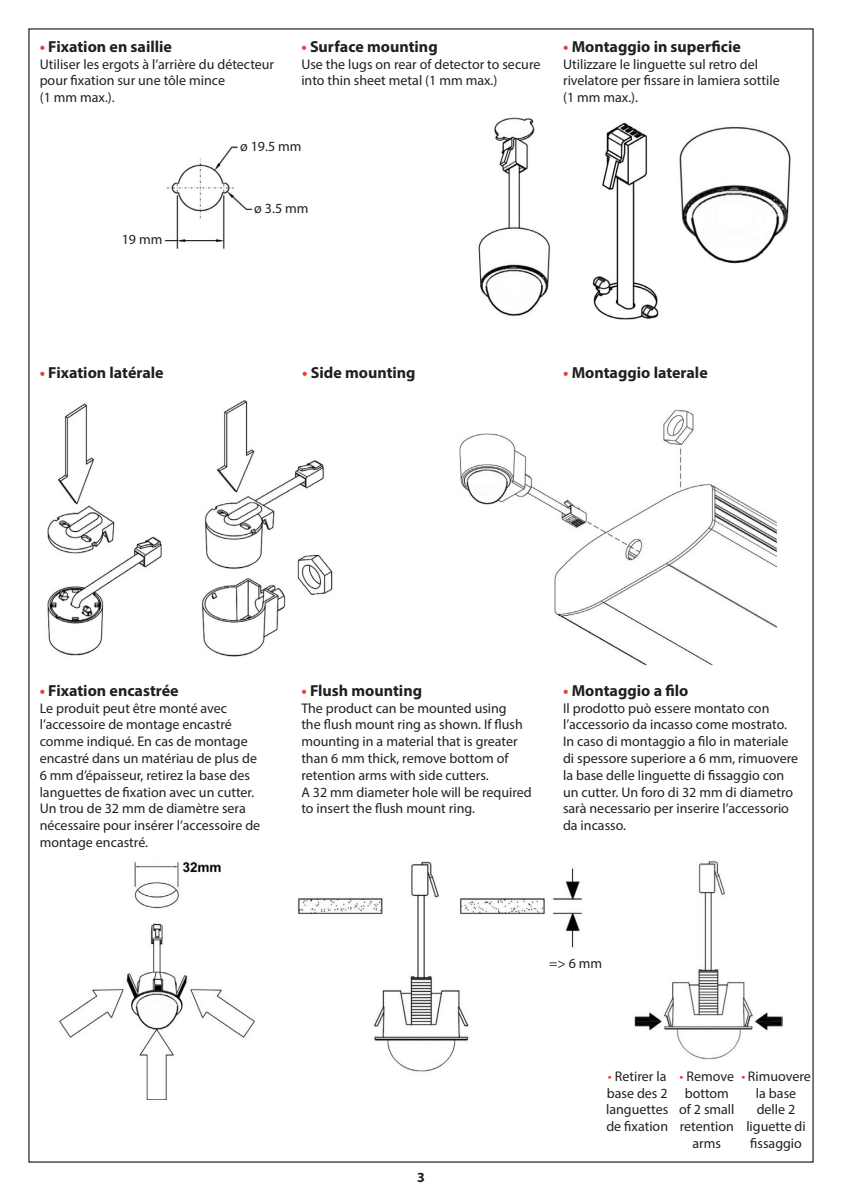
<style>
.page{position:relative;width:842px;height:1191px;background:#fff}
.page>*{position:absolute;margin:0;border:0;box-sizing:border-box;transform-origin:0 0}
.Titre_paragraphe{font:700 16px "Myriad Pro";color:#231f20}
.t1{font:14px/16.8px "Myriad Pro";color:#231f20}
.t2{font:700 14px "Myriad Pro";color:#231f20}
.s1{color:#ee3f34}
</style>
<div class="page">
<img style="left:164px;top:146px;width:89px;height:103px">
<img style="left:59px;top:861px;width:723px;height:238px">
<img style="left:459px;top:409px;width:319px;height:257px">
<img style="left:47px;top:400px;width:286px;height:257px">
<img style="left:478px;top:117px;width:73px;height:200px">
<img style="left:592px;top:122px;width:67px;height:198px">
<img style="left:679px;top:126px;width:112px;height:138px">
<div style="left:239px;top:135px;width:49px;height:27px;background:#fff"></div>
<div style="left:521px;top:952px;width:110px;height:26px;background:#fff"></div>
<p class="Titre_paragraphe" style="left:40px;top:36px;width:134px"><span class="s1">•</span> Fixation en saillie</p>
<p class="t1" style="left:40px;top:55px;width:236px">Utiliser les ergots à l’arrière du détecteur pour fixation sur une tôle mince<br>(1 mm max.).</p>
<p class="Titre_paragraphe" style="left:301px;top:36px;width:138px"><span class="s1">•</span> Surface mounting</p>
<p class="t1" style="left:301px;top:55px;width:241px">Use the lugs on rear of detector to secure into thin sheet metal (1 mm max.)</p>
<p class="t1" style="left:240px;top:138px;width:63px">ø 19.5 mm</p>
<p class="t1" style="left:122px;top:231px;width:42px">19 mm</p>
<p class="t1" style="left:254px;top:200px;width:56px">ø 3.5 mm</p>
<p class="Titre_paragraphe" style="left:563px;top:36px;width:179px"><span class="s1">•</span> Montaggio in superficie</p>
<p class="t1" style="left:563px;top:55px;width:218px">Utilizzare le linguette sul retro del rivelatore per fissare in lamiera sottile (1 mm max.).</p>
<p class="Titre_paragraphe" style="left:40px;top:362px;width:126px"><span class="s1">•</span> Fixation latérale</p>
<p class="Titre_paragraphe" style="left:302px;top:362px;width:115px"><span class="s1">•</span> Side mounting</p>
<p class="Titre_paragraphe" style="left:563px;top:362px;width:146px"><span class="s1">•</span> Montaggio laterale</p>
<p class="Titre_paragraphe" style="left:40px;top:680px;width:141px"><span class="s1">•</span> Fixation encastrée</p>
<p class="t1" style="left:40px;top:699px;width:222px">Le produit peut être monté avec l’accessoire de montage encastré comme indiqué. En cas de montage encastré dans un matériau de plus de 6 mm d’épaisseur, retirez la base des languettes de fixation avec un cutter.<br>Un trou de 32 mm de diamètre sera nécessaire pour insérer l’accessoire de montage encastré.</p>
<p class="Titre_paragraphe" style="left:301px;top:680px;width:122px"><span class="s1">•</span> Flush mounting</p>
<p class="t1" style="left:301px;top:699px;width:223px">The product can be mounted using the flush mount ring as shown. If flush mounting in a material that is greater than 6 mm thick, remove bottom of retention arms with side cutters.</p>
<p class="t1" style="left:301px;top:783px;width:232px">A 32 mm diameter hole will be required to insert the flush mount ring.</p>
<p class="Titre_paragraphe" style="left:563px;top:680px;width:127px"><span class="s1">•</span> Montaggio a filo</p>
<p class="t1" style="left:563px;top:699px;width:237px">Il prodotto può essere montato con l’accessorio da incasso come mostrato.<br>In caso di montaggio a filo in materiale di spessore superiore a 6 mm, rimuovere la base delle linguette di fissaggio con un cutter. Un foro di 32 mm di diametro sarà necessario per inserire l’accessorio da incasso.</p>
<p class="t2" style="left:417px;top:1168px;width:9px">3</p>
<p class="t1" style="left:549px;top:954px;width:55px">=&gt; 6 mm</p>
<p class="t1" style="left:606px;top:1067px;width:64px"><span class="s1">•</span> Retirer la base des 2 languettes de fixation</p>
<p class="t1" style="left:680px;top:1067px;width:56px;text-align:center"><span class="s1">•</span> Remove bottom</p>
<p class="t1" style="left:679px;top:1101px;width:57px">of 2 small</p>
<p class="t1" style="left:680px;top:1117px;width:56px">retention</p>
<p class="t1" style="left:692px;top:1134px;width:30px">arms</p>
<p class="t1" style="left:741px;top:1067px;width:71px;text-align:center"><span class="s1">•</span> Rimuovere la base delle 2 liguette di fissaggio</p>
</div>
